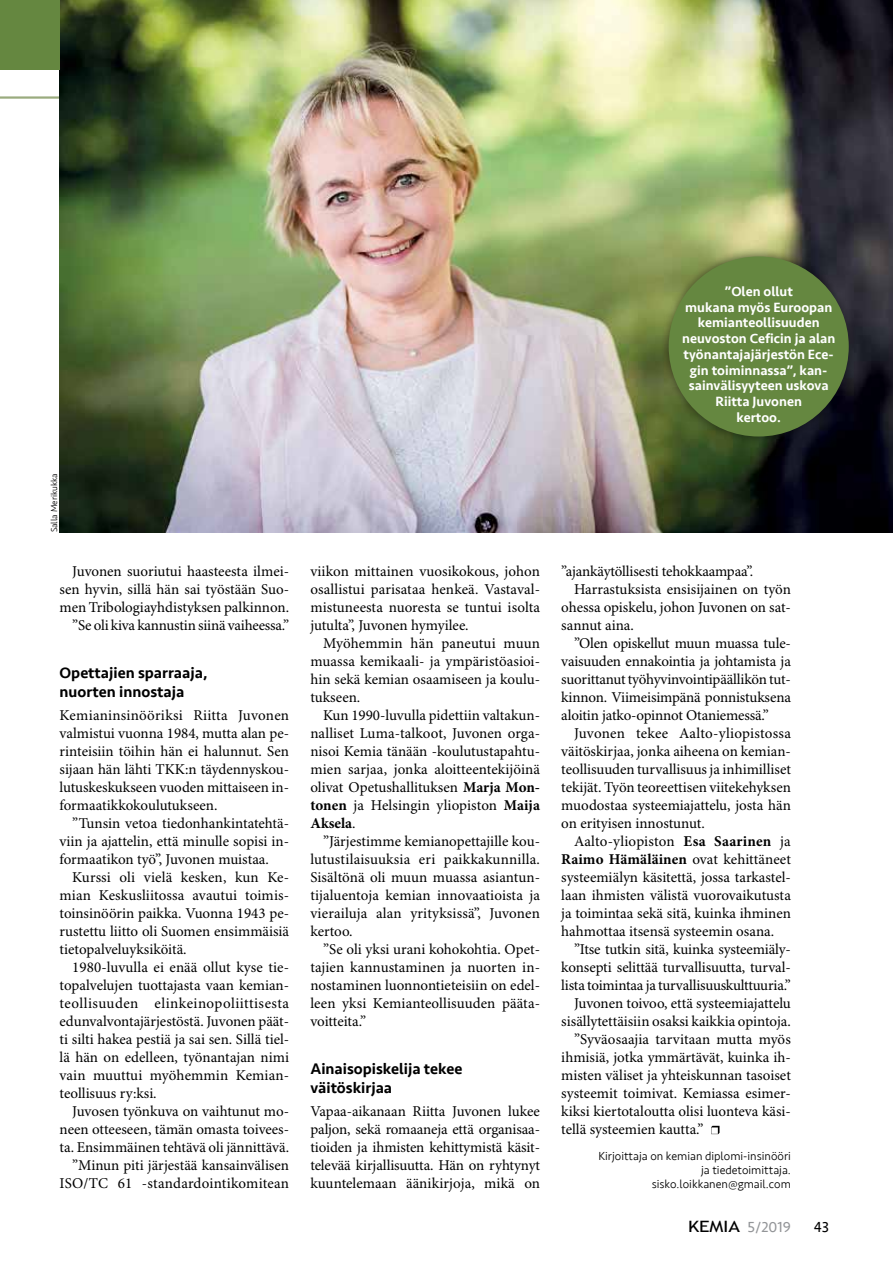
<style>
.page{position:relative;width:893px;height:1263px;background:#fff}
.page>*{position:absolute;margin:0;border:0;box-sizing:border-box;transform-origin:0 0}
.t1{font:500 15.75px/18.9px "Seravek";color:#000}
.t2{font:15px/18px "Minion Pro";color:#000;text-align:justify}
.t3{font:15px "Minion Pro";letter-spacing:-.02em;color:#000}
.t4{font:700 15px "Minion Pro";letter-spacing:.005em;color:#000}
.t5{font:15px "Seravek";color:#939598}
.t6{font:15px "Seravek";color:#000}
.t7{font:500 13.8px/15.8px "Seravek";color:#fff;text-align:center}
.t8{font:300 12px/14.2px "Seravek";color:#000;text-align:right}
.t9{font:300 9px "Seravek";color:#000}
.s1{font-weight:700}
.s2{font-weight:400}
.s3{font-family:"Trebuchet MS";font-size:15.6px;color:#000}
</style>
<div class="page">
<hr style="left:0;top:96px;width:893px;height:3px;background:#9aab7e">
<img style="left:60px;top:0;width:833px;height:532px">
<div style="left:0;top:0;width:60px;height:70px;background:#658740"></div>
<div style="left:660px;top:248px;width:197px;height:197px;background:#000;opacity:.45"></div>
<div style="left:669px;top:256px;width:180px;height:180px;background:#658740;border-radius:50%"></div>
<svg style="left:711px;top:1126px;width:8px;height:8px"></svg>
<p class="t9" style="left:49px;top:532px;width:61px;rotate:-90deg">Salla Merikukka</p>
<p class="t2" style="left:60px;top:563px;width:231px;text-align:right">Juvonen suoriutui haasteesta ilmei&shy;sen hyvin, sillä hän sai työstään Suo&shy;men Tribologiayhdistyksen palkinnon. ”Se oli kiva kannustin siinä vaiheessa.”</p>
<p class="t1" style="left:60px;top:663px;width:150px">Opettajien sparraaja, nuorten innostaja</p>
<p class="t2" style="left:60px;top:707px;width:231px">Kemianinsinööriksi Riitta Juvonen valmistui vuonna 1984, mutta alan pe&shy;rinteisiin töihin hän ei halunnut. Sen sijaan hän lähti TKK:n täydennyskou&shy;lutuskeskukseen vuoden mittaiseen in&shy;formaatikkokoulutukseen.</p>
<p class="t2" style="left:60px;top:815px;width:231px;text-indent:13px">”Tunsin vetoa tiedonhankintatehtä&shy;viin ja ajattelin, että minulle sopisi in&shy;formaatikon työ”, Juvonen muistaa.</p>
<p class="t2" style="left:60px;top:869px;width:231px;text-indent:13px">Kurssi oli vielä kesken, kun Ke&shy;mian Keskusliitossa avautui toimis&shy;toinsinöörin paikka. Vuonna 1943 pe&shy;rustettu liitto oli Suomen ensimmäisiä tietopalveluyksiköitä.</p>
<p class="t2" style="left:60px;top:959px;width:231px;text-indent:13px">1980-luvulla ei enää ollut kyse tie&shy;topalvelujen tuottajasta vaan kemian&shy;teollisuuden elinkeinopoliittisesta edunvalvontajärjestöstä. Juvonen päät&shy;ti silti hakea pestiä ja sai sen. Sillä tiel&shy;lä hän on edelleen, työnantajan nimi vain muuttui myöhemmin Kemian&shy;teollisuus ry:ksi.</p>
<p class="t2" style="left:60px;top:1103px;width:231px;text-align:right">Juvosen työnkuva on vaihtunut mo&shy;neen otteeseen, tämän omasta toivees&shy;ta. Ensimmäinen tehtävä oli jännittävä. ”Minun piti järjestää kansainvälisen ISO/TC 61 -standardointikomitean</p>
<p class="t7" style="left:682px;top:284px;width:155px">”Olen ollut<br>mukana myös Euroopan kemianteollisuuden neuvoston Ceficin ja alan työnantajajärjestön Ece&shy;gin toiminnassa”, kan&shy;sainvälisyyteen uskova<br>Riitta Juvonen<br>kertoo.</p>
<p class="t2" style="left:310px;top:563px;width:231px">viikon mittainen vuosikokous, johon osallistui parisataa henkeä. Vastaval&shy;mistuneesta nuoresta se tuntui isolta jutulta”, Juvonen hymyilee.</p>
<p class="t2" style="left:310px;top:635px;width:231px;text-indent:13px">Myöhemmin hän paneutui muun muassa kemikaali- ja ympäristöasioi&shy;hin sekä kemian osaamiseen ja koulu&shy;tukseen.</p>
<p class="t2" style="left:310px;top:707px;width:231px;text-indent:13px">Kun 1990-luvulla pidettiin valtakun&shy;nalliset Luma-talkoot, Juvonen orga&shy;nisoi Kemia tänään -koulutustapahtu&shy;mien sarjaa, jonka aloitteentekijöinä olivat Opetushallituksen <span class="s1">Marja Mon&shy;tonen</span> ja Helsingin yliopiston <span class="s1">Maija Aksela</span>.</p>
<p class="t2" style="left:310px;top:833px;width:231px;text-indent:13px">”Järjestimme kemianopettajille kou&shy;lutustilaisuuksia eri paikkakunnilla.<br>Sisältönä oli muun muassa asiantun&shy;tijaluentoja kemian innovaatioista ja vierailuja alan yrityksissä”, Juvonen kertoo.</p>
<p class="t2" style="left:310px;top:941px;width:231px;text-indent:13px">”Se oli yksi urani kohokohtia. Opet&shy;tajien kannustaminen ja nuorten in&shy;nostaminen luonnontieteisiin on edel&shy;leen yksi Kemianteollisuuden pääta&shy;voitteita.”</p>
<p class="t1" style="left:310px;top:1059px;width:154px">Ainaisopiskelija tekee väitöskirjaa</p>
<p class="t2" style="left:310px;top:1103px;width:231px">Vapaa-aikanaan Riitta Juvonen lukee paljon, sekä romaaneja että organisaa&shy;tioiden ja ihmisten kehittymistä käsit&shy;televää kirjallisuutta. Hän on ryhtynyt kuuntelemaan äänikirjoja, mikä on</p>
<p class="t2" style="left:561px;top:563px;width:193px">”ajankäytöllisesti tehokkaampaa”.</p>
<p class="t2" style="left:574px;top:581px;width:218px">Harrastuksista ensisijainen on työn</p>
<p class="t2" style="left:561px;top:599px;width:231px">ohessa opiskelu, johon Juvonen on sat-</p>
<p class="t2" style="left:561px;top:617px;width:74px">sannut aina.</p>
<p class="t2" style="left:574px;top:635px;width:218px">”Olen opiskellut muun muassa tule-</p>
<p class="t2" style="left:561px;top:653px;width:231px">vaisuuden ennakointia ja johtamista ja</p>
<p class="t3" style="left:561px;top:670px;width:231px">suorittanut työhyvinvointipäällikön tut-</p>
<p class="t2" style="left:561px;top:689px;width:231px">kinnon. Viimeisimpänä ponnistuksena</p>
<p class="t2" style="left:561px;top:707px;width:209px">aloitin jatko-opinnot Otaniemessä.”</p>
<p class="t2" style="left:574px;top:725px;width:218px">Juvonen tekee Aalto-yliopistossa</p>
<p class="t2" style="left:561px;top:743px;width:231px">väitöskirjaa, jonka aiheena on kemian-</p>
<p class="t2" style="left:561px;top:761px;width:231px">teollisuuden turvallisuus ja inhimilliset</p>
<p class="t2" style="left:561px;top:779px;width:231px">tekijät. Työn teoreettisen viitekehyksen</p>
<p class="t2" style="left:561px;top:797px;width:231px">muodostaa systeemiajattelu, josta hän</p>
<p class="t2" style="left:561px;top:815px;width:145px">on erityisen innostunut.</p>
<p class="t2" style="left:574px;top:833px;width:218px">Aalto-yliopiston <span class="s1">Esa Saarinen</span> ja</p>
<p class="t4" style="left:561px;top:850px;width:231px">Raimo Hämäläinen <span class="s2">ovat kehittäneet</span></p>
<p class="t2" style="left:561px;top:869px;width:231px">systeemiälyn käsitettä, jossa tarkastel-</p>
<p class="t2" style="left:561px;top:887px;width:231px">laan ihmisten välistä vuorovaikutusta</p>
<p class="t2" style="left:561px;top:905px;width:231px">ja toimintaa sekä sitä, kuinka ihminen</p>
<p class="t2" style="left:561px;top:923px;width:214px">hahmottaa itsensä systeemin osana.</p>
<p class="t2" style="left:574px;top:941px;width:218px">”Itse tutkin sitä, kuinka systeemiäly-</p>
<p class="t2" style="left:561px;top:959px;width:231px">konsepti selittää turvallisuutta, turval-</p>
<p class="t2" style="left:561px;top:977px;width:231px">lista toimintaa ja turvallisuuskulttuuria.”</p>
<p class="t2" style="left:574px;top:995px;width:218px">Juvonen toivoo, että systeemiajattelu</p>
<p class="t2" style="left:561px;top:1013px;width:231px">sisällytettäisiin osaksi kaikkia opintoja.</p>
<p class="t2" style="left:574px;top:1031px;width:218px">”Syväosaajia tarvitaan mutta myös</p>
<p class="t2" style="left:561px;top:1049px;width:231px">ihmisiä, jotka ymmärtävät, kuinka ih-</p>
<p class="t2" style="left:561px;top:1067px;width:231px">misten väliset ja yhteiskunnan tasoiset</p>
<p class="t2" style="left:561px;top:1085px;width:231px">systeemit toimivat. Kemiassa esimer-</p>
<p class="t2" style="left:561px;top:1103px;width:231px">kiksi kiertotaloutta olisi luonteva käsi-</p>
<p class="t2" style="left:561px;top:1121px;width:144px">tellä systeemien kautta.”</p>
<p class="t8" style="left:598px;top:1149px;width:194px">Kirjoittaja on kemian diplomi-insinööri ja tiedetoimittaja. sisko.loikkanen@gmail.com</p>
<p class="t5" style="left:688px;top:1215px;width:104px"><span class="s3">KEMIA</span> 5/2019</p>
<p class="t6" style="left:814px;top:1215px;width:17px">43</p>
</div>
